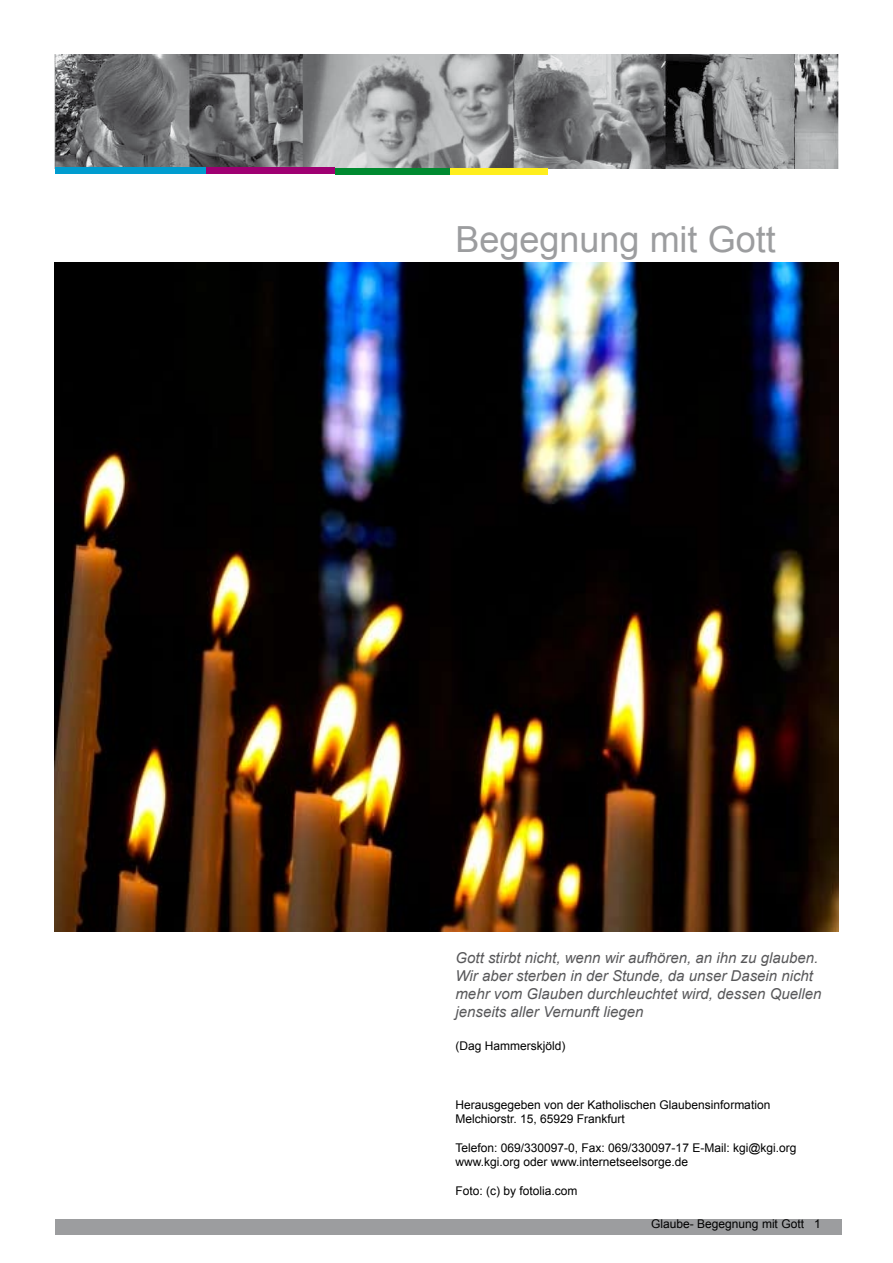
<style>
.page{position:relative;width:893px;height:1263px;background:#fff}
.page>*{position:absolute;margin:0;border:0;box-sizing:border-box;transform-origin:0 0}
.t1{font:36px "Arial";color:#9c9d9f}
.t2{font:italic 15px/18px "Arial";color:#58585a}
.t3{font:12px/14.4px "Arial";color:#000}
</style>
<div class="page">
<div style="left:55px;top:1219px;width:787px;height:16px;background:#9c9d9f"></div>
<img style="left:54px;top:262px;width:785px;height:669px">
<img style="left:54px;top:54px;width:785px;height:114px">
<div style="left:55px;top:168px;width:151px;height:6px;background:#009ccf"></div>
<div style="left:206px;top:168px;width:129px;height:6px;background:#9f0072"></div>
<div style="left:335px;top:168px;width:116px;height:6px;background:#008a30"></div>
<div style="left:451px;top:168px;width:97px;height:6px;background:#ffee1d"></div>
<h1 class="t1" style="left:455px;top:216px;width:322px">Begegnung mit Gott</h1>
<p class="t2" style="left:455px;top:949px;width:367px">Gott stirbt nicht, wenn wir aufhören, an ihn zu glauben.<br>Wir aber sterben in der Stunde, da unser Dasein nicht mehr vom Glauben durchleuchtet wird, dessen Quellen jenseits aller Vernunft liegen</p>
<p class="t3" style="left:455px;top:1038px;width:112px">(Dag Hammerskjöld)</p>
<p class="t3" style="left:455px;top:1097px;width:316px">Herausgegeben von der Katholischen Glaubensinformation<br>Melchiorstr. 15, 65929 Frankfurt</p>
<p class="t3" style="left:455px;top:1140px;width:343px">Telefon: 069/330097-0, Fax: 069/330097-17 E-Mail: kgi@kgi.org www.kgi.org oder www.internetseelsorge.de</p>
<p class="t3" style="left:455px;top:1184px;width:124px">Foto: (c) by fotolia.com</p>
<p class="t3" style="left:651px;top:1216px;width:171px">Glaube- Begegnung mit Gott 1</p>
</div>
